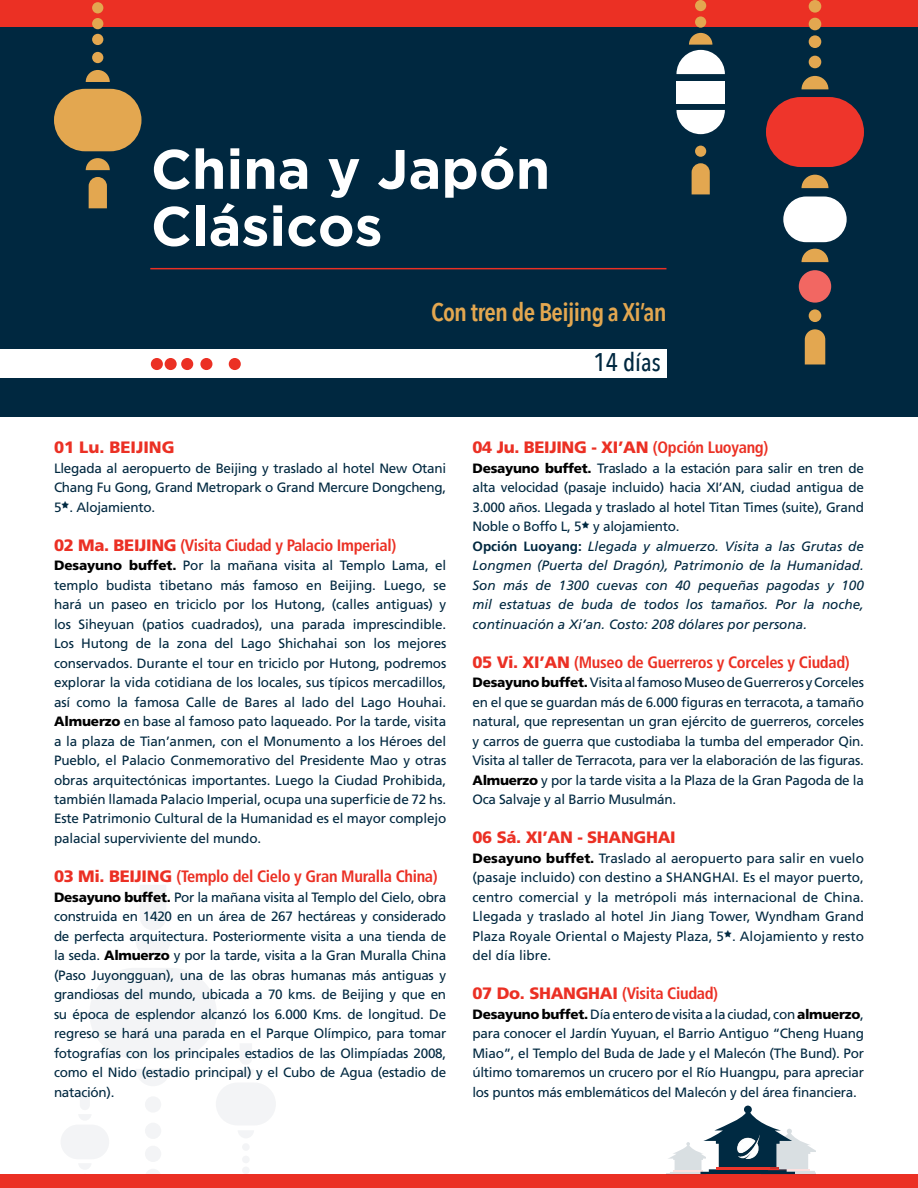
<style>
.page{position:relative;width:918px;height:1188px;background:#fff}
.page>*{position:absolute;margin:0;border:0;box-sizing:border-box;transform-origin:0 0}
.t1{font:700 55.5px/57px "Gotham";color:#fff}
.t2{font:600 25.5px "Avenir Next Condensed";letter-spacing:-.025em;color:#e3a750}
.t3{font:500 25.5px "Avenir Next Condensed";color:#002840}
.t4{font:700 condensed 16.5px "Frutiger";letter-spacing:-.02em;color:#eb3024}
.t5{font:900 16.5px "Frutiger";letter-spacing:-.02em;color:#eb3024}
.t6{font:900 16.5px "Frutiger";color:#eb3024}
.t7{font:13.5px/19.5px "Frutiger";letter-spacing:-.02em;color:#002840;text-align:justify}
.t8{font:italic 13.5px/19.5px "Frutiger";color:#002840}
.s1{font-weight:900;font-stretch:normal}
.s2{font-weight:900;color:#000}
.s3{font-weight:700;font-stretch:condensed}
.s4{font-weight:900;font-style:normal;color:#000}
.s5{font-style:normal}
.s6{font-weight:700;font-style:normal}
</style>
<div class="page">
<div style="left:89px;top:968px;width:128px;height:91px;background:#f3f4f6;border-radius:46px"></div>
<svg style="left:136px;top:1069px;width:34px;height:17px"></svg>
<svg style="left:136px;top:941px;width:34px;height:16px"></svg>
<svg style="left:140px;top:885px;width:26px;height:45px"></svg>
<div style="left:145px;top:1096px;width:16px;height:17px;background:#f3f4f6;border-radius:50%"></div>
<div style="left:145px;top:1123px;width:16px;height:16px;background:#f3f4f6;border-radius:50%"></div>
<div style="left:145px;top:1146px;width:16px;height:16px;background:#f3f4f6;border-radius:50%"></div>
<svg style="left:145px;top:1169px;width:16px;height:16px"></svg>
<div style="left:216px;top:1083px;width:60px;height:43px;background:#f3f4f6;border-radius:22px"></div>
<svg style="left:238px;top:1131px;width:16px;height:7px"></svg>
<svg style="left:238px;top:1044px;width:16px;height:33px"></svg>
<div style="left:242px;top:1143px;width:8px;height:8px;background:#f3f4f6;border-radius:50%"></div>
<div style="left:242px;top:1156px;width:8px;height:7px;background:#f3f4f6;border-radius:50%"></div>
<div style="left:242px;top:1166px;width:8px;height:8px;background:#f3f4f6;border-radius:50%"></div>
<div style="left:61px;top:1125px;width:48px;height:34px;background:#f3f4f6;border-radius:17px"></div>
<svg style="left:79px;top:1093px;width:12px;height:27px"></svg>
<svg style="left:78px;top:1164px;width:14px;height:11px"></svg>
<div style="left:0;top:1175px;width:918px;height:13px;background:#eb3024"></div>
<svg style="left:666px;top:1106px;width:149px;height:69px"></svg>
<hr style="left:673px;top:1171px;width:30px;height:1px;background:#ee352b">
<div style="left:0;top:0;width:918px;height:417px;background:#002840"></div>
<div style="left:0;top:0;width:918px;height:27px;background:#eb3024"></div>
<div style="left:766px;top:97px;width:98px;height:70px;background:#ee352b;border-radius:35px"></div>
<svg style="left:777px;top:76px;width:51px;height:31px"></svg>
<svg style="left:802px;top:175px;width:26px;height:13px"></svg>
<svg style="left:798px;top:248px;width:30px;height:46px"></svg>
<svg style="left:805px;top:329px;width:20px;height:35px"></svg>
<div style="left:783px;top:197px;width:64px;height:45px;background:#fff;border-radius:23px"></div>
<div style="left:799px;top:270px;width:32px;height:33px;background:#f26762;border-radius:50%"></div>
<div style="left:809px;top:309px;width:12px;height:13px;background:#e3a750;border-radius:50%"></div>
<div style="left:809px;top:56px;width:12px;height:12px;background:#e3a750;border-radius:50%"></div>
<div style="left:809px;top:35px;width:12px;height:13px;background:#e3a750;border-radius:50%"></div>
<div style="left:809px;top:18px;width:12px;height:12px;background:#e3a750;border-radius:50%"></div>
<div style="left:809px;top:0;width:12px;height:13px;background:#e3a750;border-radius:50%"></div>
<svg style="left:676px;top:103px;width:49px;height:32px"></svg>
<svg style="left:676px;top:33px;width:49px;height:41px"></svg>
<svg style="left:692px;top:163px;width:18px;height:31px"></svg>
<div style="left:695px;top:146px;width:11px;height:11px;background:#e3a750;border-radius:50%"></div>
<div style="left:695px;top:16px;width:11px;height:12px;background:#e3a750;border-radius:50%"></div>
<div style="left:695px;top:0;width:11px;height:11px;background:#e3a750;border-radius:50%"></div>
<div style="left:676px;top:81px;width:49px;height:22px;background:#fff"></div>
<div style="left:54px;top:89px;width:87px;height:62px;background:#e3a750;border-radius:31px"></div>
<svg style="left:86px;top:70px;width:24px;height:12px"></svg>
<svg style="left:86px;top:158px;width:24px;height:12px"></svg>
<svg style="left:89px;top:177px;width:18px;height:31px"></svg>
<div style="left:92px;top:52px;width:11px;height:11px;background:#e3a750;border-radius:50%"></div>
<div style="left:92px;top:34px;width:11px;height:11px;background:#e3a750;border-radius:50%"></div>
<div style="left:92px;top:18px;width:11px;height:11px;background:#e3a750;border-radius:50%"></div>
<div style="left:92px;top:2px;width:11px;height:11px;background:#e3a750;border-radius:50%"></div>
<div style="left:0;top:350px;width:667px;height:28px;background:#fff"></div>
<div style="left:151px;top:358px;width:12px;height:12px;background:#eb3024;border-radius:50%"></div>
<div style="left:165px;top:358px;width:12px;height:12px;background:#eb3024;border-radius:50%"></div>
<div style="left:181px;top:358px;width:12px;height:12px;background:#eb3024;border-radius:50%"></div>
<div style="left:200px;top:358px;width:12px;height:12px;background:#eb3024;border-radius:50%"></div>
<div style="left:229px;top:358px;width:12px;height:12px;background:#eb3024;border-radius:50%"></div>
<hr style="left:150px;top:268px;width:516px;height:1px;background:#eb3024">
<h1 class="t1" style="left:151px;top:139px;width:401px">China y Japón<br>Clásicos</h1>
<h2 class="t2" style="left:431px;top:290px;width:237px">Con tren de Beijing a Xi’an</h2>
<h2 class="t3" style="left:594px;top:347px;width:69px">14 días</h2>
<p class="t6" style="left:54px;top:437px;width:122px">01 Lu. BEIJING</p>
<p class="t7" style="left:54px;top:458px;width:394px">Llegada al aeropuerto de Beijing y traslado al hotel New Otani Chang Fu Gong, Grand Metropark o Grand Mercure Dongcheng, 5<sup>A</sup>. Alojamiento.</p>
<p class="t4" style="left:54px;top:535px;width:344px"><span class="s1">02 Ma. BEIJING</span> (Visita Ciudad y Palacio Imperial)</p>
<p class="t7" style="left:54px;top:556px;width:394px"><span class="s2">Desayuno buffet.</span> Por la mañana visita al Templo Lama, el templo budista tibetano más famoso en Beijing. Luego, se hará un paseo en triciclo por los Hutong, (calles antiguas) y los Siheyuan (patios cuadrados), una parada imprescindible.<br>Los Hutong de la zona del Lago Shichahai son los mejores conservados. Durante el tour en triciclo por Hutong, podremos explorar la vida cotidiana de los locales, sus típicos mercadillos, así como la famosa Calle de Bares al lado del Lago Houhai.<br><span class="s2">Almuerzo</span> en base al famoso pato laqueado. Por la tarde, visita a la plaza de Tian’anmen, con el Monumento a los Héroes del Pueblo, el Palacio Conmemorativo del Presidente Mao y otras obras arquitectónicas importantes. Luego la Ciudad Prohibida, también llamada Palacio Imperial, ocupa una superficie de 72 hs.<br>Este Patrimonio Cultural de la Humanidad es el mayor complejo palacial superviviente del mundo.</p>
<p class="t4" style="left:54px;top:867px;width:385px"><span class="s1">03 Mi. BEIJING</span> (Templo del Cielo y Gran Muralla China)</p>
<p class="t7" style="left:54px;top:887px;width:394px"><span class="s2">Desayuno buffet.</span> Por la mañana visita al Templo del Cielo, obra construida en 1420 en un área de 267 hectáreas y considerado de perfecta arquitectura. Posteriormente visita a una tienda de la seda. <span class="s2">Almuerzo</span> y por la tarde, visita a la Gran Muralla China (Paso Juyongguan), una de las obras humanas más antiguas y grandiosas del mundo, ubicada a 70 kms. de Beijing y que en su época de esplendor alcanzó los 6.000 Kms. de longitud. De regreso se hará una parada en el Parque Olímpico, para tomar fotografías con los principales estadios de las Olimpíadas 2008, como el Nido (estadio principal) y el Cubo de Agua (estadio de natación).</p>
<p class="t5" style="left:472px;top:437px;width:297px">04 Ju. BEIJING - XI’AN <span class="s3">(Opción Luoyang)</span></p>
<p class="t8" style="left:472px;top:458px;width:393px"><span class="s4">Desayuno buffet.</span> <span class="s5">Traslado a la estación para salir en tren de alta velocidad (pasaje incluido) hacia XI’AN, ciudad antigua de 3.000 años. Llegada y traslado al hotel Titan Times (suite), Grand Noble o Boffo L, 5</span><sup>A</sup> <span class="s5">y alojamiento.<br></span><span class="s6">Opción Luoyang:</span> Llegada y almuerzo. Visita a las Grutas de Longmen (Puerta del Dragón), Patrimonio de la Humanidad.<br>Son más de 1300 cuevas con 40 pequeñas pagodas y 100 mil estatuas de buda de todos los tamaños. Por la noche, continuación a Xi’an. Costo: 208 dólares por persona.</p>
<p class="t4" style="left:472px;top:652px;width:379px"><span class="s1">05 Vi. XI’AN</span> (Museo de Guerreros y Corceles y Ciudad)</p>
<p class="t7" style="left:472px;top:673px;width:393px"><span class="s2">Desayuno buffet.</span> Visita al famoso Museo de Guerreros y Corceles en el que se guardan más de 6.000 figuras en terracota, a tamaño natural, que representan un gran ejército de guerreros, corceles y carros de guerra que custodiaba la tumba del emperador Qin.<br>Visita al taller de Terracota, para ver la elaboración de las figuras.<br><span class="s2">Almuerzo</span> y por la tarde visita a la Plaza de la Gran Pagoda de la Oca Salvaje y al Barrio Musulmán.</p>
<p class="t5" style="left:472px;top:827px;width:205px">06 Sá. XI’AN - SHANGHAI</p>
<p class="t7" style="left:472px;top:848px;width:393px"><span class="s2">Desayuno buffet.</span> Traslado al aeropuerto para salir en vuelo (pasaje incluido) con destino a SHANGHAI. Es el mayor puerto, centro comercial y la metrópoli más internacional de China.<br>Llegada y traslado al hotel Jin Jiang Tower, Wyndham Grand Plaza Royale Oriental o Majesty Plaza, 5<sup>A</sup>. Alojamiento y resto del día libre.</p>
<p class="t4" style="left:473px;top:984px;width:247px"><span class="s1">07 Do. SHANGHAI</span> (Visita Ciudad)</p>
<p class="t7" style="left:473px;top:1004px;width:393px"><span class="s2">Desayuno buffet.</span> Día entero de visita a la ciudad, con <span class="s2">almuerzo</span>, para conocer el Jardín Yuyuan, el Barrio Antiguo “Cheng Huang Miao”, el Templo del Buda de Jade y el Malecón (The Bund). Por último tomaremos un crucero por el Río Huangpu, para apreciar los puntos más emblemáticos del Malecón y del área financiera.</p>
</div>
